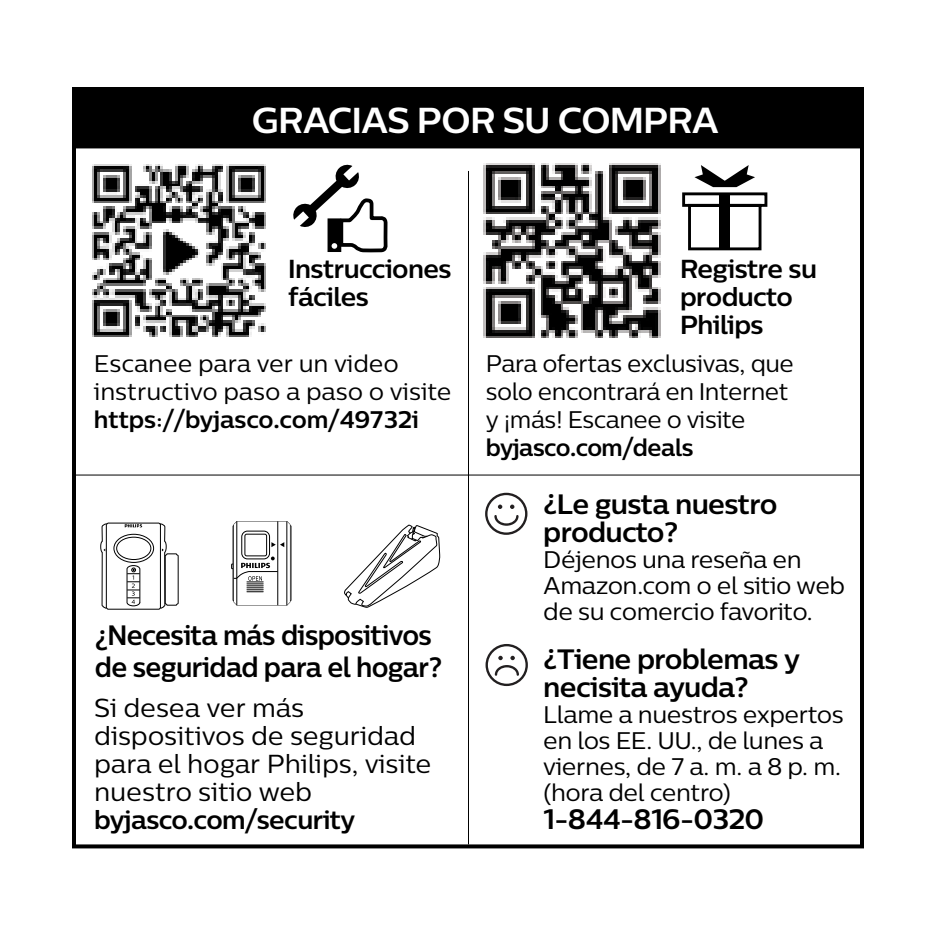
<style>
.page{position:relative;width:936px;height:936px;background:#fff}
.page>*{position:absolute;margin:0;border:0;box-sizing:border-box;transform-origin:0 0}
.t1{font:700 36px "Centrale Sans";letter-spacing:-.05em;color:#fff}
.t2{font:700 28px/28px "Centrale Sans";letter-spacing:-.05em;color:#000}
.t3{font:700 28px/32px "Centrale Sans";letter-spacing:-.05em;color:#000;scale:.95 1}
.t4{font:26px/28px "Centrale Sans";letter-spacing:-.035em;color:#000}
.t5{font:700 26px/28px "Centrale Sans";letter-spacing:-.05em;color:#000}
.t6{font:24px/26px "Centrale Sans";letter-spacing:-.05em;color:#000}
.t7{font:700 24px "Centrale Sans";letter-spacing:-.05em;color:#000}
.s1{font-weight:700}
.s2{font-weight:500}
</style>
<div class="page">
<div style="left:72px;top:144px;width:792px;height:704px;border:4px solid #000"></div>
<svg style="left:485px;top:493px;width:42px;height:42px"></svg>
<svg style="left:486px;top:644px;width:42px;height:42px"></svg>
<img style="left:483px;top:163px;width:178px;height:175px">
<hr style="left:72px;top:474px;width:788px;height:2px;background:#000">
<hr style="left:468px;top:171px;width:1px;height:673px;background:#000">
<svg style="left:293px;top:164px;width:95px;height:89px"></svg>
<svg style="left:682px;top:165px;width:86px;height:86px"></svg>
<div style="left:72px;top:88px;width:792px;height:60px;background:#000"></div>
<img style="left:92px;top:164px;width:174px;height:173px">
<svg style="left:100px;top:522px;width:79px;height:88px"></svg>
<svg style="left:231px;top:521px;width:60px;height:84px"></svg>
<svg style="left:344px;top:525px;width:96px;height:83px"></svg>
<h1 class="t1" style="left:251px;top:99px;width:470px">GRACIAS POR SU COMPRA</h1>
<p class="t5" style="left:288px;top:255px;width:166px">Instrucciones fáciles</p>
<p class="t5" style="left:680px;top:254px;width:139px">Registre su producto<br>Philips</p>
<p class="t6" style="left:94px;top:350px;width:360px;line-height:28px">Escanee para ver un video instructivo paso a paso o visite <span class="s1">https</span><span class="s2">:</span><span class="s1">//byjasco.com/49732i</span></p>
<p class="t6" style="left:486px;top:350px;width:310px;line-height:28px">Para ofertas exclusivas, que solo encontrará en Internet y ¡más! Escanee o visite</p>
<p class="t7" style="left:486px;top:434px;width:210px">byjasco.com/deals</p>
<p class="t2" style="left:543px;top:489px;width:237px">¿Le gusta nuestro producto?</p>
<p class="t6" style="left:543px;top:546px;width:304px">Déjenos una reseña en<br>Amazon.com o el sitio web de su comercio favorito.</p>
<p class="t2" style="left:543px;top:644px;width:259px">¿Tiene problemas y necisita ayuda?</p>
<p class="t6" style="left:543px;top:701px;width:303px">Llame a nuestros expertos en los EE. UU., de lunes a viernes, de 7 a. m. a 8 p. m. (hora del centro)</p>
<p class="t2" style="left:543px;top:804px;width:223px">1-844-816-0320</p>
<p class="t3" style="left:95px;top:618px;width:368px">¿Necesita más dispositivos de seguridad para el hogar?</p>
<p class="t4" style="left:94px;top:693px;width:340px">Si desea ver más dispositivos de seguridad para el hogar Philips, visite nuestro sitio web</p>
<p class="t5" style="left:94px;top:805px;width:263px">byjasco.com/security</p>
</div>
